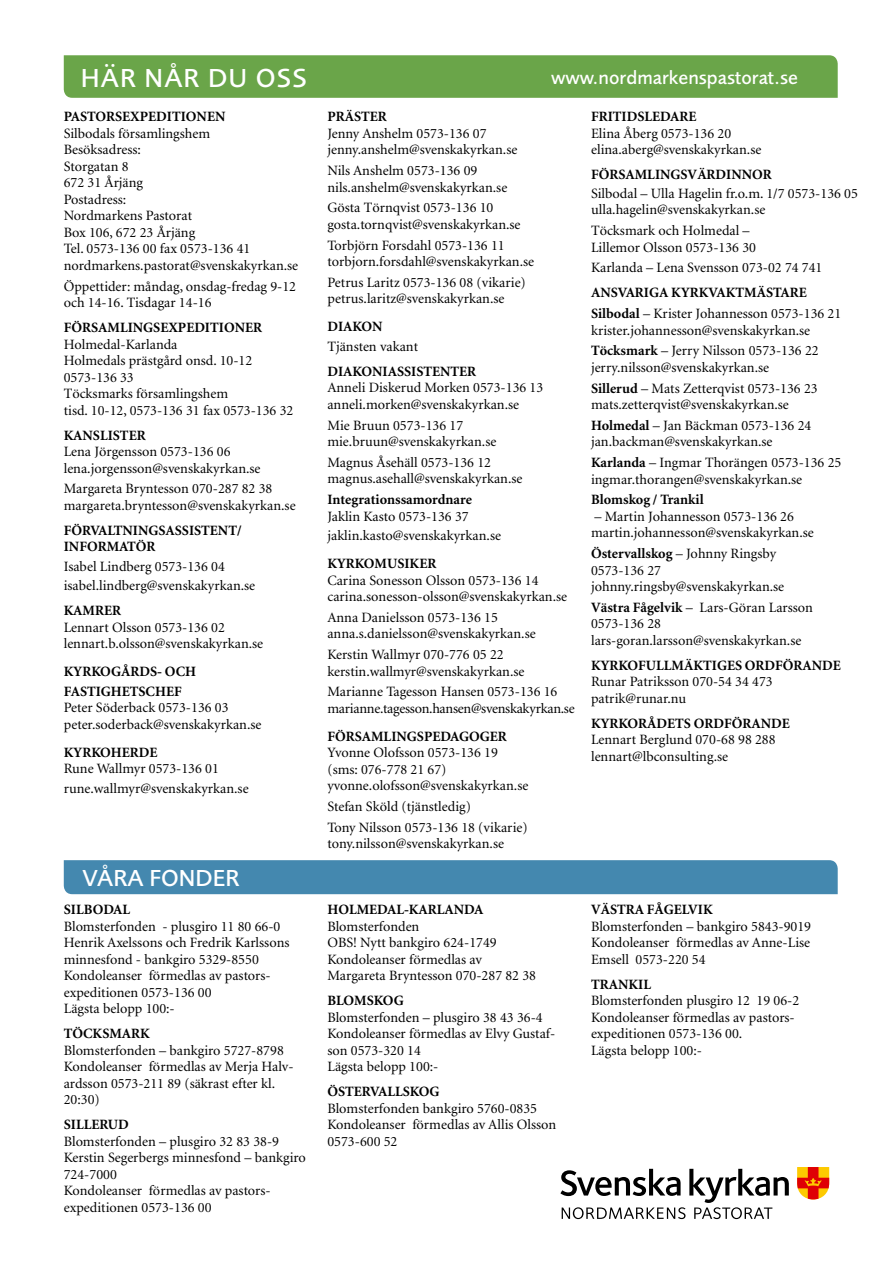
<style>
.page{position:relative;width:893px;height:1263px;background:#fff}
.page>*{position:absolute;margin:0;border:0;box-sizing:border-box;transform-origin:0 0}
.t1{font:500 27px "Foundry Sans";letter-spacing:.04em;color:#fff}
.t2{font:500 24px "Foundry Sans";color:#fff}
.t3{font:500 19.5px "Foundry Sans";color:#fff}
.t4{font:14.25px/16.5px "Minion";color:#000}
.t5{font:700 14.25px/16.5px "Minion";color:#000}
.t6{font:14.25px/16.5px "Minion";letter-spacing:-.02em;color:#000}
.s1{font-weight:700}
</style>
<div class="page">
<div style="left:64px;top:860px;width:774px;height:34px;background:#4488af"></div>
<svg style="left:797px;top:1167px;width:32px;height:32px"></svg>
<svg style="left:560px;top:1169px;width:229px;height:50px"></svg>
<div style="left:64px;top:55px;width:774px;height:43px;background:#6aa549"></div>
<h1 class="t1" style="left:81px;top:63px;width:227px">HÄR NÅR DU OSS</h1>
<h3 class="t3" style="left:551px;top:67px;width:248px">www.nordmarkenspastorat.se</h3>
<p class="t5" style="left:64px;top:109px;width:163px">PASTORSEXPEDITIONEN</p>
<p class="t4" style="left:64px;top:125px;width:236px">Silbodals församlingshem<br>Besöksadress:<br>Storgatan 8<br>672 31 Årjäng<br>Postadress:<br>Nordmarkens Pastorat<br>Box 106, 672 23 Årjäng<br>Tel. 0573-136 00 fax 0573-136 41 nordmarkens.pastorat@svenskakyrkan.se</p>
<p class="t4" style="left:64px;top:278px;width:234px">Öppettider: måndag, onsdag-fredag 9-12 och 14-16. Tisdagar 14-16</p>
<p class="t5" style="left:64px;top:320px;width:200px">FÖRSAMLINGSEXPEDITIONER</p>
<p class="t4" style="left:64px;top:336px;width:231px">Holmedal-Karlanda<br>Holmedals prästgård onsd. 10-12<br>0573-136 33<br>Töcksmarks församlingshem<br>tisd. 10-12, 0573-136 31 fax 0573-136 32</p>
<p class="t5" style="left:64px;top:427px;width:19px">KANSLISTER</p>
<p class="t4" style="left:64px;top:444px;width:198px">Lena Jörgensson 0573-136 06 lena.jorgensson@svenskakyrkan.se</p>
<p class="t4" style="left:64px;top:481px;width:233px">Margareta Bryntesson 070-287 82 38 margareta.bryntesson@svenskakyrkan.se</p>
<p class="t5" style="left:64px;top:522px;width:179px">FÖRVALTNINGSASSISTENT/<br>INFORMATÖR</p>
<p class="t4" style="left:64px;top:557px;width:193px;line-height:19.5px">Isabel Lindberg 0573-136 04 isabel.lindberg@svenskakyrkan.se</p>
<p class="t5" style="left:64px;top:603px;width:21px">KAMRER</p>
<p class="t4" style="left:64px;top:620px;width:201px">Lennart Olsson 0573-136 02 lennart.b.olsson@svenskakyrkan.se</p>
<p class="t5" style="left:64px;top:664px;width:21px">KYRKOG</p>
<p class="t5" style="left:121px;top:664px;width:19px">ÅRDS</p>
<p class="t5" style="left:157px;top:664px;width:19px">- OCH</p>
<p class="t5" style="left:64px;top:683px;width:10px">FASTIGHETS</p>
<p class="t5" style="left:146px;top:683px;width:38px">CHEF</p>
<p class="t4" style="left:64px;top:700px;width:199px">Peter Söderback 0573-136 03 peter.soderback@svenskakyrkan.se</p>
<p class="t5" style="left:64px;top:744px;width:21px">KYRKOHERDE</p>
<p class="t4" style="left:64px;top:760px;width:186px;line-height:19.5px">Rune Wallmyr 0573-136 01 rune.wallmyr@svenskakyrkan.se</p>
<h2 class="t2" style="left:82px;top:865px;width:156px">VÅRA FONDER</h2>
<p class="t5" style="left:64px;top:902px;width:17px">SILBODAL</p>
<p class="t4" style="left:64px;top:919px;width:227px">Blomsterfonden - plusgiro 11 80 66-0<br>Henrik Axelssons och Fredrik Karlssons minnesfond - bankgiro 5329-8550<br>Kondoleanser förmedlas av pastors&shy;expeditionen 0573-136 00<br>Lägsta belopp 100:-</p>
<p class="t5" style="left:64px;top:1026px;width:20px">TÖCKSMARK</p>
<p class="t4" style="left:64px;top:1043px;width:231px">Blomsterfonden – bankgiro 5727-8798<br>Kondoleanser förmedlas av Merja Halv&shy;ardsson 0573-211 89 (säkrast efter kl.<br>20:30)</p>
<p class="t5" style="left:64px;top:1117px;width:17px">SILLERUD</p>
<p class="t4" style="left:64px;top:1134px;width:244px">Blomsterfonden – plusgiro 32 83 38-9<br>Kerstin Segerbergs minnesfond – bankgiro<br>724-7000<br>Kondoleanser förmedlas av pastors&shy;expeditionen 0573-136 00</p>
<p class="t5" style="left:327px;top:109px;width:18px">PRÄSTE</p>
<p class="t5" style="left:378px;top:109px;width:11px">R</p>
<p class="t4" style="left:327px;top:126px;width:191px">Jenny Anshelm 0573-136 07 jenny.anshelm@svenskakyrkan.se</p>
<p class="t4" style="left:327px;top:163px;width:181px">Nils Anshelm 0573-136 09 nils.anshelm@svenskakyrkan.se</p>
<p class="t4" style="left:327px;top:200px;width:195px">Gösta Törnqvist 0573-136 10 gosta.tornqvist@svenskakyrkan.se</p>
<p class="t4" style="left:327px;top:237px;width:208px">Torbjörn Forsdahl 0573-136 11 torbjorn.forsdahl@svenskakyrkan.se</p>
<p class="t4" style="left:327px;top:274px;width:200px">Petrus Laritz 0573-136 08 (vikarie) petrus.laritz@svenskakyrkan.se</p>
<p class="t5" style="left:327px;top:319px;width:21px">DIAKON</p>
<p class="t4" style="left:327px;top:338px;width:92px">Tjänsten vakant</p>
<p class="t5" style="left:327px;top:363px;width:150px">DIAKONIASSISTENTER</p>
<p class="t4" style="left:327px;top:380px;width:217px">Anneli Diskerud Morken 0573-136 13 anneli.morken@svenskakyrkan.se</p>
<p class="t4" style="left:327px;top:417px;width:171px">Mie Bruun 0573-136 17 mie.bruun@svenskakyrkan.se</p>
<p class="t4" style="left:327px;top:455px;width:197px">Magnus Åsehäll 0573-136 12 magnus.asehall@svenskakyrkan.se</p>
<p class="t5" style="left:327px;top:492px;width:146px">INTEGRATIONSSAMORDNARE</p>
<p class="t4" style="left:327px;top:507px;width:175px;line-height:19.5px">Jaklin Kasto 0573-136 37 jaklin.kasto@svenskakyrkan.se</p>
<p class="t5" style="left:327px;top:556px;width:20px">KYRKOMUSIKER</p>
<p class="t4" style="left:327px;top:572px;width:241px">Carina Sonesson Olsson 0573-136 14 carina.sonesson-olsson@svenskakyrkan.se</p>
<p class="t4" style="left:327px;top:610px;width:210px">Anna Danielsson 0573-136 15 anna.s.danielsson@svenskakyrkan.se</p>
<p class="t4" style="left:327px;top:647px;width:199px">Kerstin Wallmyr 070-776 05 22 kerstin.wallmyr@svenskakyrkan.se</p>
<p class="t6" style="left:327px;top:684px;width:249px">Marianne Tagesson Hansen 0573-136 16 marianne.tagesson.hansen@svenskakyrkan.se</p>
<p class="t5" style="left:327px;top:728px;width:18px">FÖRSAMLINGSPEDAGOGER</p>
<p class="t4" style="left:327px;top:745px;width:202px">Yvonne Olofsson 0573-136 19 (sms: 076-778 21 67) yvonne.olofsson@svenskakyrkan.se</p>
<p class="t4" style="left:327px;top:797px;width:202px;line-height:20.7px">Stefan Sköld (tjänstledig)<br>Tony Nilsson 0573-136 18 (vikarie)</p>
<p class="t4" style="left:327px;top:836px;width:178px">tony.nilsson@svenskakyrkan.se</p>
<p class="t5" style="left:591px;top:109px;width:17px">FRITIDSLEDARE</p>
<p class="t4" style="left:591px;top:125px;width:172px">Elina Åberg 0573-136 20 elina.aberg@svenskakyrkan.se</p>
<p class="t5" style="left:591px;top:167px;width:18px">FÖRSAMLINGSVÄRDINNOR</p>
<p class="t4" style="left:591px;top:186px;width:268px">Silbodal – Ulla Hagelin fr.o.m. 1/7 0573-136 05 ulla.hagelin@svenskakyrkan.se</p>
<p class="t4" style="left:591px;top:223px;width:166px">Töcksmark och Holmedal –<br>Lillemor Olsson 0573-136 30</p>
<p class="t4" style="left:591px;top:260px;width:233px">Karlanda – Lena Svensson 073-02 74 741</p>
<p class="t5" style="left:591px;top:285px;width:19px">ANSVARIG</p>
<p class="t4" style="left:591px;top:283px;width:252px;line-height:20.7px;text-indent:68px"><span class="s1">A KYRKVAKTMÄSTARE<br>SILBODAL</span> – Krister Johannesson 0573-136 21</p>
<p class="t4" style="left:591px;top:320px;width:229px;line-height:20.7px">krister.johannesson@svenskakyrkan.se<br><span class="s1">TÖCKSMARK</span> – Jerry Nilsson 0573-136 22</p>
<p class="t4" style="left:591px;top:358px;width:228px;line-height:20.7px">jerry.nilsson@svenskakyrkan.se<br><span class="s1">SILLERUD</span> – Mats Zetterqvist 0573-136 23</p>
<p class="t4" style="left:591px;top:395px;width:222px;line-height:20.7px">mats.zetterqvist@svenskakyrkan.se<br><span class="s1">HOLMEDAL</span> – Jan Bäckman 0573-136 24</p>
<p class="t4" style="left:591px;top:432px;width:252px;line-height:20.7px">jan.backman@svenskakyrkan.se<br><span class="s1">KARLANDA</span> – Ingmar Thorängen 0573-136 25</p>
<p class="t4" style="left:591px;top:471px;width:213px">ingmar.thorangen@svenskakyrkan.se</p>
<p class="t5" style="left:591px;top:492px;width:114px">BLOMSKOG / TRANKIL</p>
<p class="t4" style="left:591px;top:509px;width:224px">– Martin Johannesson 0573-136 26 martin.johannesson@svenskakyrkan.se</p>
<p class="t4" style="left:591px;top:546px;width:195px"><span class="s1">ÖSTERVALLSKOG</span> – Johnny Ringsby<br>0573-136 27 johnny.ringsby@svenskakyrkan.se</p>
<p class="t4" style="left:591px;top:600px;width:223px"><span class="s1">VÄSTRA FÅGELVIK</span> – Lars-Göran Larsson<br>0573-136 28 lars-goran.larsson@svenskakyrkan.se</p>
<p class="t5" style="left:591px;top:657px;width:251px">KYRKOFULLMÄKTIGES ORDFÖRANDE</p>
<p class="t4" style="left:591px;top:674px;width:183px">Runar Patriksson 070-54 34 473 patrik@runar.nu</p>
<p class="t5" style="left:591px;top:716px;width:200px">KYRKORÅDETS ORDFÖRANDE</p>
<p class="t4" style="left:591px;top:732px;width:186px">Lennart Berglund 070-68 98 288 lennart@lbconsulting.se</p>
<p class="t5" style="left:327px;top:902px;width:22px">HOLMEDAL</p>
<p class="t5" style="left:404px;top:902px;width:25px">-KARLANDA</p>
<p class="t4" style="left:327px;top:919px;width:210px">Blomsterfonden<br>OBS! Nytt bankgiro 624-1749<br>Kondoleanser förmedlas av<br>Margareta Bryntesson 070-287 82 38</p>
<p class="t5" style="left:327px;top:993px;width:20px">BLOMSKOG</p>
<p class="t4" style="left:327px;top:1010px;width:229px">Blomsterfonden – plusgiro 38 43 36-4<br>Kondoleanser förmedlas av Elvy Gustaf&shy;son 0573-320 14<br>Lägsta belopp 100:-</p>
<p class="t5" style="left:327px;top:1084px;width:21px">ÖSTERVALLSKOG</p>
<p class="t4" style="left:327px;top:1101px;width:230px">Blomsterfonden bankgiro 5760-0835<br>Kondoleanser förmedlas av Allis Olsson<br>0573-600 52</p>
<p class="t5" style="left:591px;top:902px;width:20px">VÄSTRA</p>
<p class="t5" style="left:647px;top:902px;width:27px">FÅGELVIK</p>
<p class="t4" style="left:591px;top:919px;width:222px;text-align:justify">Blomsterfonden – bankgiro 5843-9019<br>Kondoleanser förmedlas av Anne-Lise Emsell 0573-220 54</p>
<p class="t5" style="left:591px;top:976px;width:19px">TRANKIL</p>
<p class="t4" style="left:591px;top:993px;width:210px">Blomsterfonden plusgiro 12 19 06-2<br>Kondoleanser förmedlas av pastors&shy;expeditionen 0573-136 00.<br>Lägsta belopp 100:-</p>
</div>
